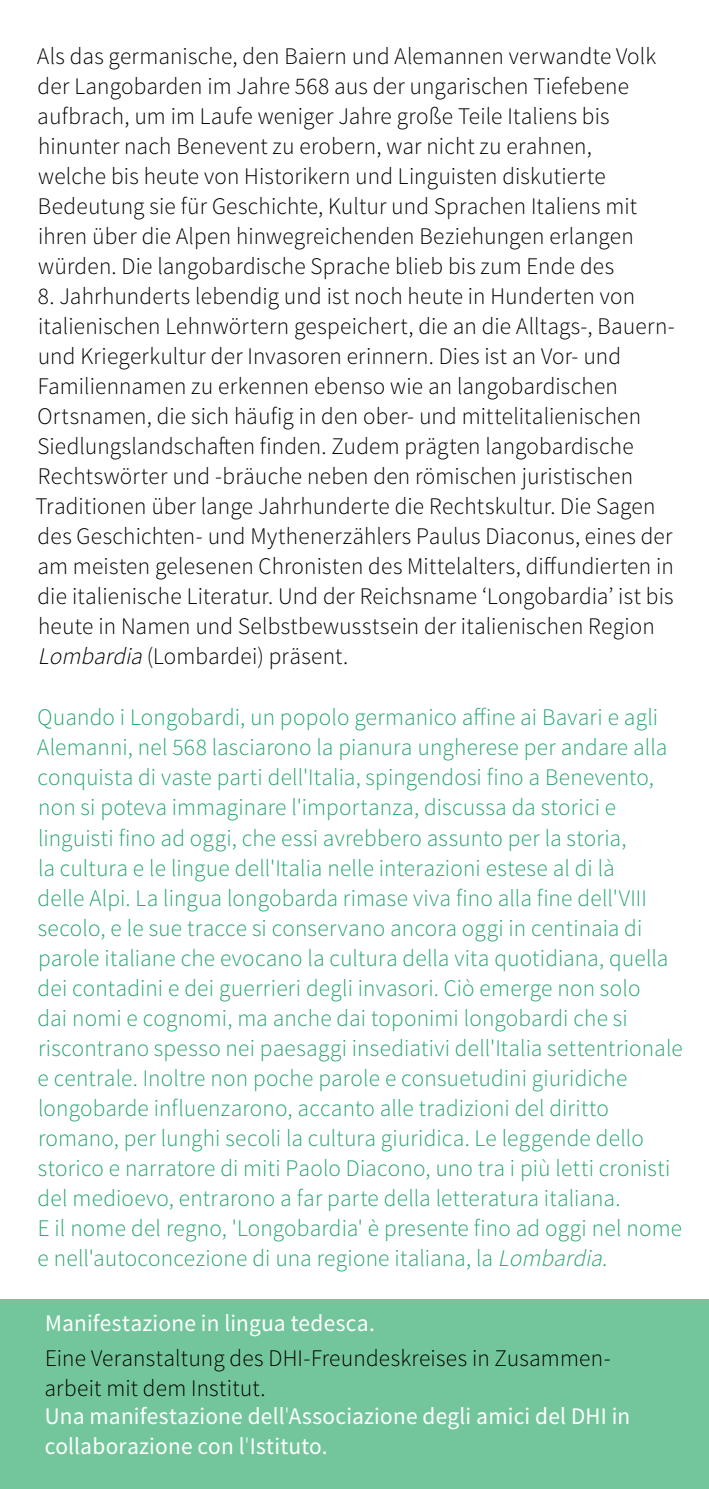
<style>
.page{position:relative;width:709px;height:1489px;background:#fff}
.page>*{position:absolute;margin:0;border:0;box-sizing:border-box;transform-origin:0 0}
.t1{font:300 23.75px/30px "Source Sans Pro";letter-spacing:.01em;color:#000}
.t2{font:300 23.75px/30px "Source Sans Pro";letter-spacing:.01em;color:#27a570}
.t3{font:23.75px/30px "Source Sans Pro";letter-spacing:.01em;color:#fff}
.s1{font-style:italic}
.s2{font-weight:300}
</style>
<div class="page">
<div style="left:0;top:1299px;width:709px;height:189px;background:#73c69c"></div>
<p class="t1" style="left:37px;top:41px;width:620px">Als das germanische, den Baiern und Alemannen verwandte Volk der Langobarden im Jahre 568 aus der ungarischen Tiefebene aufbrach, um im Laufe weniger Jahre große Teile Italiens bis hinunter nach Benevent zu erobern, war nicht zu erahnen, welche bis heute von Historikern und Linguisten diskutierte Bedeutung sie für Geschichte, Kultur und Sprachen Italiens mit ihren über die Alpen hinwegreichenden Beziehungen erlangen würden. Die langobardische Sprache blieb bis zum Ende des</p>
<p class="t1" style="left:36px;top:281px;width:640px">8. Jahrhunderts lebendig und ist noch heute in Hunderten von italienischen Lehnwörtern gespeichert, die an die Alltags-, Bauern&shy;und Kriegerkultur der Invasoren erinnern. Dies ist an Vor- und Familiennamen zu erkennen ebenso wie an langobardischen Ortsnamen, die sich häufig in den ober- und mittelitalienischen Siedlungslandschaften finden. Zudem prägten langobardische Rechtswörter und -bräuche neben den römischen juristischen Traditionen über lange Jahrhunderte die Rechtskultur. Die Sagen des Geschichten- und Mythenerzählers Paulus Diaconus, eines der am meisten gelesenen Chronisten des Mittelalters, diffundierten in die italienische Literatur. Und der Reichsname ‘Longobardia’ ist bis heute in Namen und Selbstbewusstsein der italienischen Region <span class="s1">Lombardia</span> (Lombardei) präsent.</p>
<p class="t2" style="left:37px;top:702px;width:647px">Quando i Longobardi, un popolo germanico affine ai Bavari e agli Alemanni, nel 568 lasciarono la pianura ungherese per andare alla conquista di vaste parti dell'Italia, spingendosi fino a Benevento, non si poteva immaginare l'importanza, discussa da storici e linguisti fino ad oggi, che essi avrebbero assunto per la storia,<br>la cultura e le lingue dell'Italia nelle interazioni estese al di là<br>delle Alpi. La lingua longobarda rimase viva fino alla fine dell'VIII secolo, e le sue tracce si conservano ancora oggi in centinaia di parole italiane che evocano la cultura della vita quotidiana, quella dei contadini e dei guerrieri degli invasori. Ciò emerge non solo<br>dai nomi e cognomi, ma anche dai toponimi longobardi che si riscontrano spesso nei paesaggi insediativi dell'Italia settentrionale e centrale. Inoltre non poche parole e consuetudini giuridiche longobarde influenzarono, accanto alle tradizioni del diritto romano, per lunghi secoli la cultura giuridica. Le leggende dello storico e narratore di miti Paolo Diacono, uno tra i più letti cronisti del medioevo, entrarono a far parte della letteratura italiana.<br>E il nome del regno, 'Longobardia' è presente fino ad oggi nel nome e nell'autoconcezione di una regione italiana, la <span class="s1">Lombardia</span>.</p>
<p class="t3" style="left:45px;top:1308px;width:331px">Manifestazione in lingua tedesca.</p>
<p class="t1" style="left:44px;top:1343px;width:568px">Eine Veranstaltung des DHI-Freundeskreises in Zusammen&shy;arbeit mit dem Institut.</p>
<p class="t3" style="left:45px;top:1401px;width:587px">Una manifestazione dell<span class="s2">'</span>Associazione degli amici del DHI in collaborazione con l<span class="s2">'</span>Istituto.</p>
</div>
